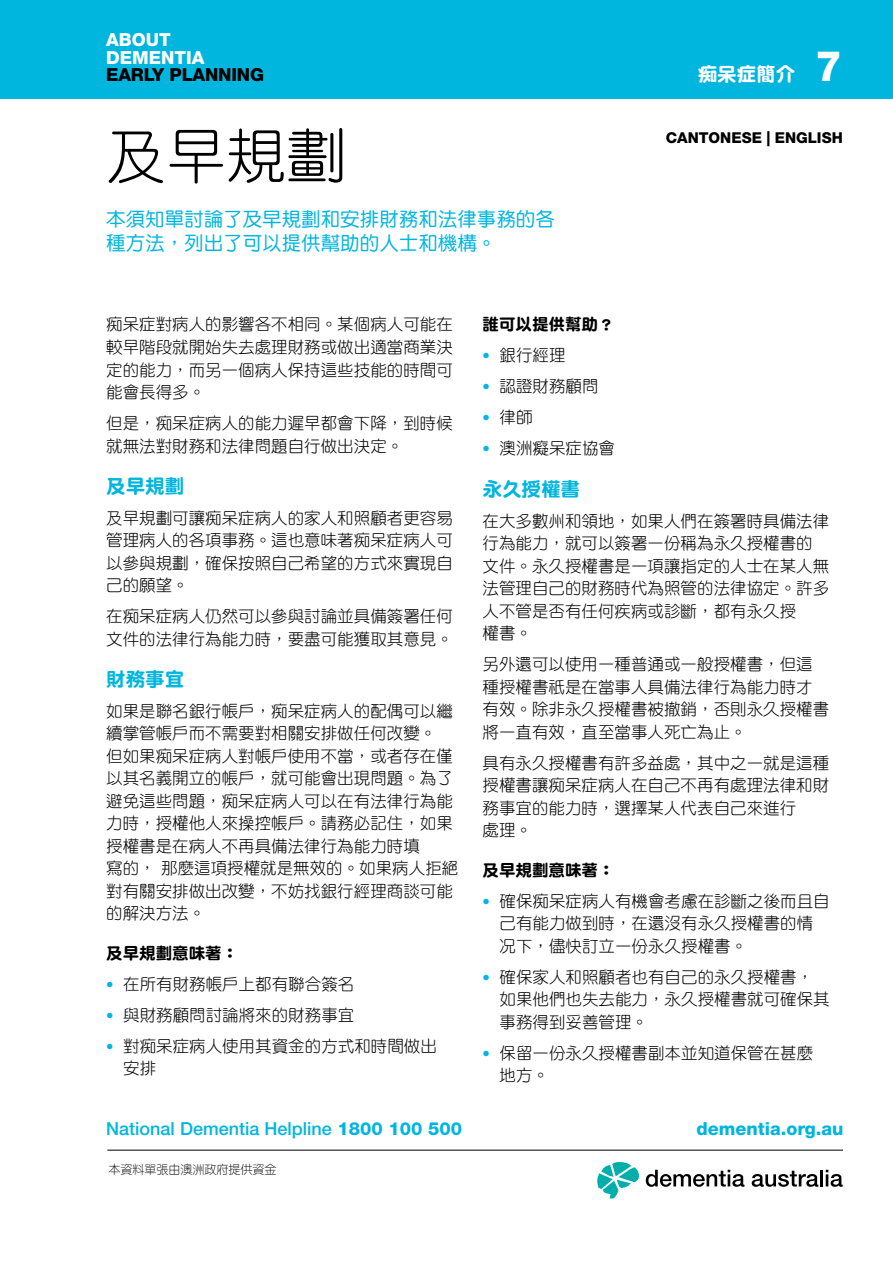
<style>
.page{position:relative;width:893px;height:1263px;background:#fff}
.page>*{position:absolute;margin:0;border:0;box-sizing:border-box;transform-origin:0 0}
.t1{font:60px "DF Yuan Std W3";color:#000}
.t2{font:800 42px "Helvetica Neue LT";color:#fff}
.t3{font:19.5px/24px "DF Yuan Std W5";color:#00b6de}
.t4{font:19.5px "DF Yuan Std W9";color:#00b6de}
.t5{font:19.5px "DF Yuan Std W9";color:#fff}
.t6{font:500 18px "Helvetica Neue LT";color:#00b6de}
.t7{font:800 18px "Helvetica Neue LT";color:#00b6de}
.t8{font:800 18px/17.2px "Helvetica Neue LT";color:#fff}
.t9{font:800 18px "Helvetica Neue LT";letter-spacing:-.01em;color:#000}
.t10{font:16.5px/22.5px "DF Yuan Std W3";color:#000}
.t11{font:16.5px "DF Yuan Std W9";color:#000}
.t12{font:800 15px "Helvetica Neue LT";color:#000}
.t13{font:12px "ST Yuanti TC Light";color:#000}
.s1{font-family:"Univers";font-weight:300;font-size:15px;color:#00b6de}
.s2{font-weight:800}
</style>
<div class="page">
<div style="left:0;top:0;width:893px;height:99px;background:#00b6de"></div>
<hr style="left:107px;top:1150px;width:736px;height:1px;background:#000">
<svg style="left:597px;top:1162px;width:42px;height:36px"></svg>
<svg style="left:646px;top:1170px;width:98px;height:17px"></svg>
<svg style="left:752px;top:1171px;width:66px;height:16px"></svg>
<hr style="left:820px;top:1170px;width:3px;height:16px;background:#000">
<svg style="left:826px;top:1170px;width:17px;height:17px"></svg>
<p class="t8" style="left:106px;top:31px;width:100px">ABOUT<br>DEMENTIA</p>
<p class="t9" style="left:106px;top:64px;width:159px">EARLY PLANNING</p>
<h1 class="t1" style="left:106px;top:124px;width:241px">及早規劃</h1>
<p class="t3" style="left:106px;top:207px;width:450px">本須知單討論了及早規劃和安排財務和法律事務的各種方法，列出了可以提供幫助的人士和機構。</p>
<p class="t5" style="left:698px;top:63px;width:99px">痴呆症簡介</p>
<h2 class="t2" style="left:815px;top:41px;width:28px">7</h2>
<p class="t12" style="left:666px;top:129px;width:178px">CANTONESE | ENGLISH</p>
<p class="t10" style="left:106px;top:313px;width:348px;text-align:justify">痴呆症對病人的影響各不相同。某個病人可能在較早階段就開始失去處理財務或做出適當商業決定的能力，而另一個病人保持這些技能的時間可能會長得多。</p>
<p class="t10" style="left:106px;top:412px;width:348px">但是，痴呆症病人的能力遲早都會下降，到時候就無法對財務和法律問題自行做出決定。</p>
<p class="t4" style="left:106px;top:475px;width:79px">及早規劃</p>
<p class="t10" style="left:106px;top:506px;width:348px;text-align:justify">及早規劃可讓痴呆症病人的家人和照顧者更容易管理病人的各項事務。這也意味著痴呆症病人可以參與規劃，確保按照自己希望的方式來實現自己的願望。</p>
<p class="t10" style="left:106px;top:605px;width:348px">在痴呆症病人仍然可以參與討論並具備簽署任何文件的法律行為能力時，要盡可能獲取其意見。</p>
<p class="t4" style="left:106px;top:668px;width:79px">財務事宜</p>
<p class="t10" style="left:106px;top:699px;width:353px">如果是聯名銀行帳戶，痴呆症病人的配偶可以繼續掌管帳戶而不需要對相關安排做任何改變。<br>但如果痴呆症病人對帳戶使用不當，或者存在僅以其名義開立的帳戶，就可能會出現問題。為了避免這些問題，痴呆症病人可以在有法律行為能力時，授權他人來操控帳戶。請務必記住，如果授權書是在病人不再具備法律行為能力時填<br>寫的， 那麼這項授權就是無效的。如果病人拒絕對有關安排做出改變，不妨找銀行經理商談可能的解決方法。</p>
<p class="t11" style="left:106px;top:944px;width:133px">及早規劃意味著：</p>
<p class="t10" style="left:106px;top:972px;width:250px"><span class="s1">•</span> 在所有財務帳戶上都有聯合簽名</p>
<p class="t10" style="left:106px;top:1003px;width:250px"><span class="s1">•</span> 與財務顧問討論將來的財務事宜</p>
<p class="t10" style="left:123px;top:1034px;width:315px;text-indent:-17px"><span class="s1">•</span> 對痴呆症病人使用其資金的方式和時間做出安排</p>
<p class="t11" style="left:483px;top:316px;width:133px">誰可以提供幫助？</p>
<p class="t10" style="left:483px;top:344px;width:85px"><span class="s1">•</span> 銀行經理</p>
<p class="t10" style="left:483px;top:375px;width:118px"><span class="s1">•</span> 認證財務顧問</p>
<p class="t10" style="left:483px;top:406px;width:52px"><span class="s1">•</span> 律師</p>
<p class="t10" style="left:483px;top:437px;width:134px"><span class="s1">•</span> 澳洲癡呆症協會</p>
<p class="t4" style="left:483px;top:478px;width:99px">永久授權書</p>
<p class="t10" style="left:483px;top:509px;width:348px">在大多數州和領地，如果人們在簽署時具備法律行為能力，就可以簽署一份稱為永久授權書的文件。永久授權書是一項讓指定的人士在某人無法管理自己的財務時代為照管的法律協定。許多人不管是否有任何疾病或診斷，都有永久授<br>權書。</p>
<p class="t10" style="left:483px;top:653px;width:348px">另外還可以使用一種普通或一般授權書，但這種授權書祇是在當事人具備法律行為能力時才有效。除非永久授權書被撤銷，否則永久授權書將一直有效，直至當事人死亡為止。</p>
<p class="t10" style="left:483px;top:751px;width:348px">具有永久授權書有許多益處，其中之一就是這種授權書讓痴呆症病人在自己不再有處理法律和財務事宜的能力時，選擇某人代表自己來進行<br>處理。</p>
<p class="t11" style="left:483px;top:861px;width:133px">及早規劃意味著：</p>
<p class="t10" style="left:500px;top:889px;width:331px;text-indent:-17px"><span class="s1">•</span> 確保痴呆症病人有機會考慮在診斷之後而且自己有能力做到時，在還沒有永久授權書的情况下，儘快訂立一份永久授權書。</p>
<p class="t10" style="left:500px;top:965px;width:331px;text-indent:-17px"><span class="s1">•</span> 確保家人和照顧者也有自己的永久授權書，如果他們也失去能力，永久授權書就可確保其事務得到妥善管理。</p>
<p class="t10" style="left:500px;top:1041px;width:315px;text-indent:-17px"><span class="s1">•</span> 保留一份永久授權書副本並知道保管在甚麼地方。</p>
<p class="t6" style="left:106px;top:1118px;width:357px">National Dementia Helpline <span class="s2">1800 100 500</span></p>
<p class="t7" style="left:696px;top:1118px;width:149px">dementia.org.au</p>
<p class="t13" style="left:108px;top:1160px;width:169px">本資料單張由澳洲政府提供資金</p>
</div>
